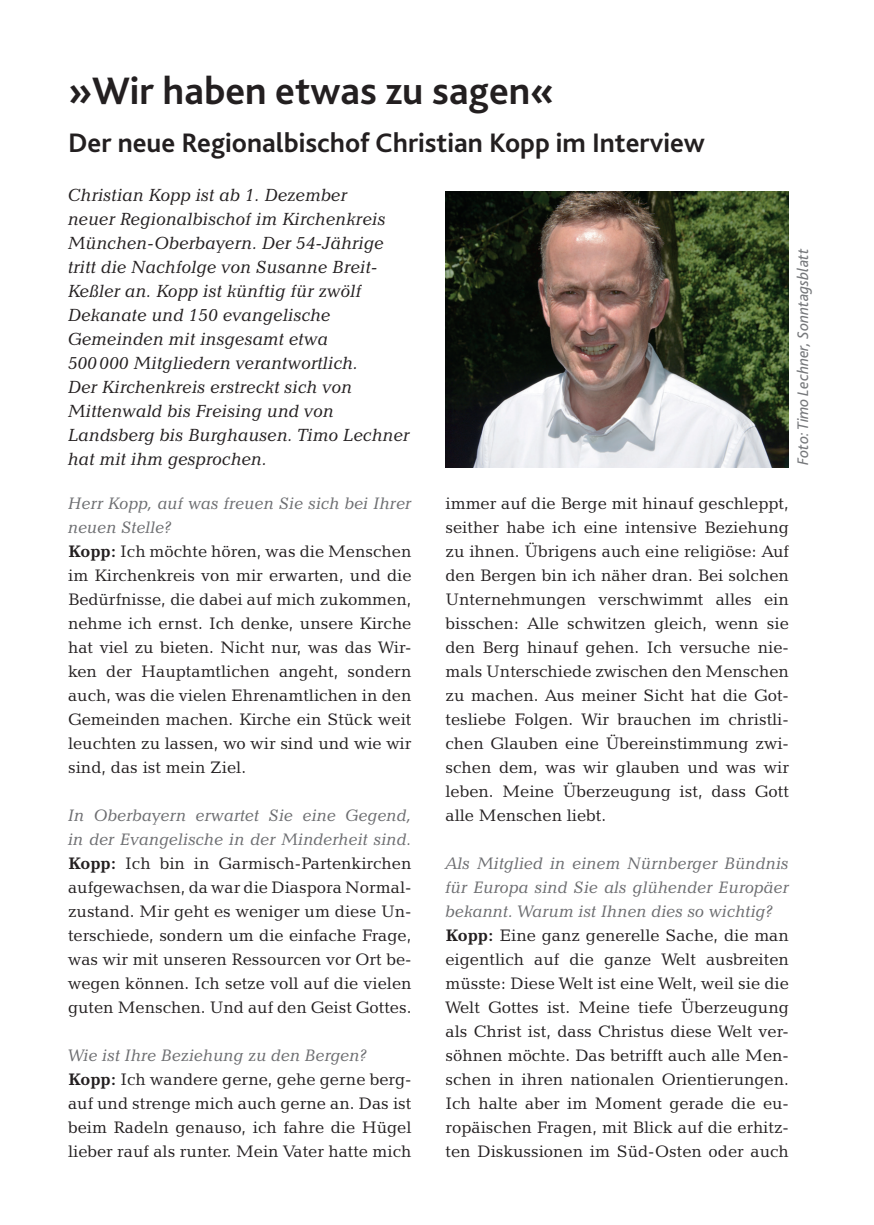
<style>
.page{position:relative;width:874px;height:1225px;background:#fff}
.page>*{position:absolute;margin:0;border:0;box-sizing:border-box;transform-origin:0 0}
.t1{font:700 40px "Bliss 2";color:#231f20}
.t2{font:700 28px "Bliss 2";color:#231f20}
.t3{font:italic 18px/24px "Candida BT";color:#231f20}
.Absatzformat_1{font:17px/24px "Candida BT";color:#231f20;text-align:justify}
.Absatzformat_1-2{font:italic 17px/24px "Candida BT";color:#6c6d70}
.t4{font:italic 16px "Bliss 2";color:#76787b}
.s1{font-weight:700}
.s2{font-style:italic;color:#6c6d70}
</style>
<div class="page">
<img style="left:445px;top:192px;width:343px;height:276px">
<p class="t1" style="left:68px;top:66px;width:487px">»Wir haben etwas zu sagen«</p>
<p class="t2" style="left:68px;top:125px;width:638px">Der neue Regionalbischof Christian Kopp im Interview</p>
<p class="t3" style="left:68px;top:183px;width:343px">Christian Kopp ist ab 1. Dezember<br>neuer Regionalbischof im Kirchenkreis München-Oberbayern. Der 54-Jährige tritt die Nachfolge von Susanne Breit-Keßler an. Kopp ist künftig für zwölf Dekanate und 150 evangelische Gemeinden mit insgesamt etwa<br>500000 Mitgliedern verantwortlich.<br>Der Kirchenkreis erstreckt sich von Mittenwald bis Freising und von Landsberg bis Burghausen. Timo Lechner hat mit ihm gesprochen.</p>
<p class="t4" style="left:792px;top:465px;width:217px;rotate:-90deg">Foto: Timo Lechner, Sonntagsblatt</p>
<p class="Absatzformat_1-2" style="left:68px;top:490px;width:344px">Herr Kopp, auf was freuen Sie sich bei Ihrer neuen Stelle?</p>
<p class="Absatzformat_1" style="left:68px;top:538px;width:345px"><span class="s1">Kopp:</span> Ich möchte hören, was die Menschen im Kirchenkreis von mir erwarten, und die Bedürfnisse, die dabei auf mich zukommen, nehme ich ernst. Ich denke, unsere Kirche hat viel zu bieten. Nicht nur, was das Wir&shy;ken der Hauptamtlichen angeht, sondern auch, was die vielen Ehrenamtlichen in den Gemeinden machen. Kirche ein Stück weit leuchten zu lassen, wo wir sind und wie wir sind, das ist mein Ziel.</p>
<p class="Absatzformat_1" style="left:68px;top:802px;width:345px"><span class="s2">In Oberbayern erwartet Sie eine Gegend, in der Evangelische in der Minderheit sind.<br></span><span class="s1">Kopp:</span> Ich bin in Garmisch-Partenkirchen aufgewachsen, da war die Diaspora Normal&shy;zustand. Mir geht es weniger um diese Un&shy;terschiede, sondern um die einfache Frage, was wir mit unseren Ressourcen vor Ort be&shy;wegen können. Ich setze voll auf die vielen guten Menschen. Und auf den Geist Gottes.</p>
<p class="Absatzformat_1-2" style="left:68px;top:1042px;width:300px">Wie ist Ihre Beziehung zu den Bergen?</p>
<p class="Absatzformat_1" style="left:68px;top:1066px;width:345px"><span class="s1">Kopp:</span> Ich wandere gerne, gehe gerne berg&shy;auf und strenge mich auch gerne an. Das ist beim Radeln genauso, ich fahre die Hügel lieber rauf als runter. Mein Vater hatte mich</p>
<p class="Absatzformat_1" style="left:445px;top:490px;width:345px">immer auf die Berge mit hinauf geschleppt, seither habe ich eine intensive Beziehung zu ihnen. Übrigens auch eine religiöse: Auf den Bergen bin ich näher dran. Bei solchen Unternehmungen verschwimmt alles ein bisschen: Alle schwitzen gleich, wenn sie den Berg hinauf gehen. Ich versuche nie&shy;mals Unterschiede zwischen den Menschen zu machen. Aus meiner Sicht hat die Got&shy;tesliebe Folgen. Wir brauchen im christli&shy;chen Glauben eine Übereinstimmung zwi&shy;schen dem, was wir glauben und was wir leben. Meine Überzeugung ist, dass Gott alle Menschen liebt.</p>
<p class="Absatzformat_1-2" style="left:445px;top:850px;width:345px;text-align:justify">Als Mitglied in einem Nürnberger Bündnis für Europa sind Sie als glühender Europäer bekannt. Warum ist Ihnen dies so wichtig?</p>
<p class="Absatzformat_1" style="left:445px;top:922px;width:345px"><span class="s1">Kopp:</span> Eine ganz generelle Sache, die man eigentlich auf die ganze Welt ausbreiten müsste: Diese Welt ist eine Welt, weil sie die Welt Gottes ist. Meine tiefe Überzeugung als Christ ist, dass Christus diese Welt ver&shy;söhnen möchte. Das betrifft auch alle Men&shy;schen in ihren nationalen Orientierungen.<br>Ich halte aber im Moment gerade die eu&shy;ropäischen Fragen, mit Blick auf die erhitz&shy;ten Diskussionen im Süd-Osten oder auch</p>
</div>
